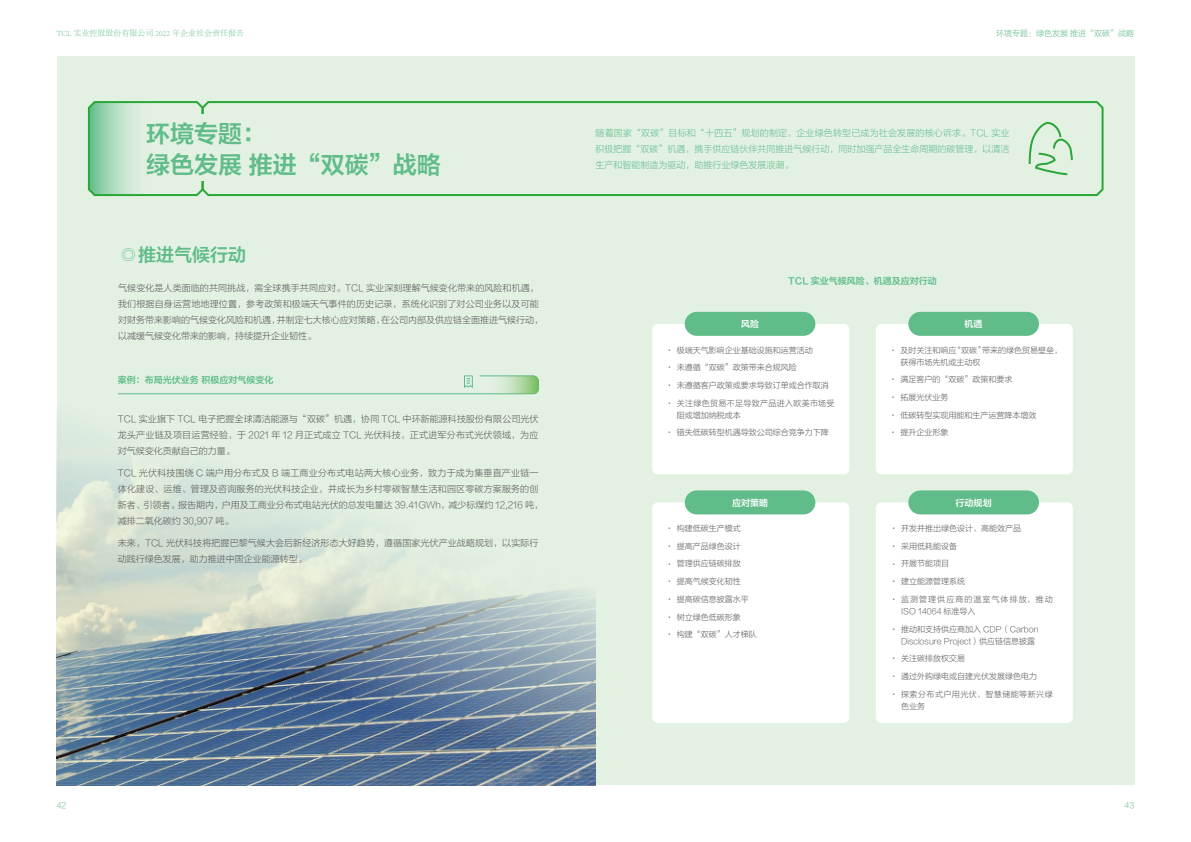
<style>
.page{position:relative;width:1191px;height:842px;background:#fff}
.page>*{position:absolute;margin:0;border:0;box-sizing:border-box;transform-origin:0 0}
.t1{font:24px/31px "FZLTZCHJW GB1 0";color:#60bc89}
.t2{font:18px "FZLTZCHJW GB1 0";color:#60bc89}
.t3{font:9px/16px "FZLTXHJW GB1 0";letter-spacing:.01em;color:#595757}
.t4{font:9px/16px "FZLTXHJW GB1 0";color:#60bc89;text-align:justify}
.t5{font:9px "FZLTZCHJW GB1 0";color:#60bc89}
.t6{font:9px "FZLTZCHJW GB1 0";color:#fff}
.t7{font:8px/12px "FZLTXHJW GB1 0";color:#595757}
.t8{font:8px/12px "FZLTXHJW GB1 0";letter-spacing:.13em;color:#595757}
.t9{font:8px/12px "FZLTXHJW GB1 0";letter-spacing:.04em;color:#595757}
.t10{font:300 8px "Adobe Song Std";color:#60bc89}
.t11{font:8px/12px "FZLTXHJW GB1 0";letter-spacing:.06em;color:#595757}
.t12{font:8px "FZLTXHJW GB1 0";color:#60bc89}
.s1{font-family:"FZLTXHJW GB1 0"}
.s2{font-family:"FZLTZCHJW GB1 0"}
</style>
<div class="page">
<div style="left:57px;top:57px;width:1077px;height:728px;background:#e3f1e3"></div>
<img style="left:57px;top:394px;width:538px;height:391px">
<svg style="left:87px;top:101px;width:114px;height:96px"></svg>
<svg style="left:118px;top:375px;width:421px;height:19px"></svg>
<svg style="left:445px;top:376px;width:93px;height:18px"></svg>
<div style="left:652px;top:324px;width:197px;height:150px;background:#fff;border-radius:6px"></div>
<div style="left:684px;top:312px;width:131px;height:24px;background:#60bc89;border-radius:12px"></div>
<div style="left:652px;top:502px;width:197px;height:221px;background:#fff;border-radius:6px"></div>
<div style="left:684px;top:490px;width:131px;height:24px;background:#60bc89;border-radius:12px"></div>
<div style="left:875px;top:324px;width:197px;height:150px;background:#fff;border-radius:6px"></div>
<div style="left:908px;top:312px;width:131px;height:24px;background:#60bc89;border-radius:12px"></div>
<div style="left:875px;top:502px;width:197px;height:221px;background:#fff;border-radius:6px"></div>
<div style="left:908px;top:490px;width:131px;height:24px;background:#60bc89;border-radius:12px"></div>
<svg style="left:201px;top:101px;width:903px;height:96px"></svg>
<div style="left:194px;top:114px;width:87px;height:67px;background:#e3f1e3"></div>
<p class="t10" style="left:57px;top:29px;width:189px">TCL 实业控股股份有限公司 2022 年企业社会责任报告</p>
<h1 class="t1" style="left:146px;top:119px;width:296px">环境专题：<br>绿色发展 推进“双碳”战略</h1>
<h2 class="t2" style="left:120px;top:245px;width:128px"><span class="s1">◎</span>推进气候行动</h2>
<p class="t3" style="left:118px;top:280px;width:426px">气候变化是人类面临的共同挑战，需全球携手共同应对。TCL 实业深刻理解气候变化带来的风险和机遇，我们根据自身运营地地理位置，参考政策和极端天气事件的历史记录，系统化识别了对公司业务以及可能对财务带来影响的气候变化风险和机遇，并制定七大核心应对策略，在公司内部及供应链全面推进气候行动，以减缓气候变化带来的影响，持续提升企业韧性。</p>
<p class="t5" style="left:118px;top:375px;width:157px">案例：布局光伏业务 积极应对气候变化</p>
<p class="t3" style="left:118px;top:412px;width:422px;text-align:justify">TCL 实业旗下 TCL 电子把握全球清洁能源与“双碳”机遇，协同 TCL 中环新能源科技股份有限公司光伏龙头产业链及项目运营经验，于 2021 年 12 月正式成立 TCL 光伏科技，正式进军分布式光伏领域，为应对气候变化贡献自己的力量。</p>
<p class="t3" style="left:118px;top:465px;width:426px">TCL 光伏科技围绕 C 端户用分布式及 B 端工商业分布式电站两大核心业务，致力于成为集垂直产业链一体化建设、运维、管理及咨询服务的光伏科技企业，并成长为乡村零碳智慧生活和园区零碳方案服务的创新者、引领者。报告期内，户用及工商业分布式电站光伏的总发电量达 39.41GWh，减少标煤约 12,216 吨，减排二氧化碳约 30,907 吨。</p>
<p class="t3" style="left:118px;top:535px;width:422px">未来，TCL 光伏科技将把握巴黎气候大会后新经济形态大好趋势，遵循国家光伏产业战略规划，以实际行动践行绿色发展，助力推进中国企业能源转型。</p>
<p class="t12" style="left:57px;top:801px;width:11px">42</p>
<p class="t12" style="left:996px;top:29px;width:140px">环境专题：绿色发展 推进“双碳”战略</p>
<p class="t4" style="left:595px;top:125px;width:415px">随着国家“双碳”目标和“十四五”规划的制定，企业绿色转型已成为社会发展的核心诉求。TCL 实业积极把握“双碳”机遇，携手供应链伙伴共同推进气候行动，同时加强产品全生命周期的碳管理，以清洁生产和智能制造为驱动，助推行业绿色发展浪潮。</p>
<p class="t6" style="left:741px;top:319px;width:19px">风险</p>
<p class="t5" style="left:788px;top:275px;width:150px">TCL 实业气候风险、机遇及应对行动</p>
<p class="t6" style="left:964px;top:319px;width:19px">机遇</p>
<p class="t7" style="left:665px;top:344px;width:149px"><span class="s2">·</span> 极端天气影响企业基础设施和运营活动</p>
<p class="t7" style="left:665px;top:362px;width:133px"><span class="s2">·</span> 未遵循“双碳”政策带来合规风险</p>
<p class="t7" style="left:665px;top:379px;width:165px"><span class="s2">·</span> 未遵循客户政策或要求导致订单或合作取消</p>
<p class="t9" style="left:677px;top:397px;width:159px;text-indent:-11px"><span class="s2">·</span> 关注绿色贸易不足导致产品进入欧美市场受阻或增加纳税成本</p>
<p class="t7" style="left:665px;top:427px;width:165px"><span class="s2">·</span> 错失低碳转型机遇导致公司综合竞争力下降</p>
<p class="t6" style="left:732px;top:498px;width:37px">应对策略</p>
<p class="t7" style="left:665px;top:523px;width:77px"><span class="s2">·</span> 构建低碳生产模式</p>
<p class="t7" style="left:665px;top:540px;width:77px"><span class="s2">·</span> 提高产品绿色设计</p>
<p class="t7" style="left:665px;top:558px;width:77px"><span class="s2">·</span> 管理供应链碳排放</p>
<p class="t7" style="left:665px;top:576px;width:77px"><span class="s2">·</span> 提高气候变化韧性</p>
<p class="t7" style="left:665px;top:593px;width:85px"><span class="s2">·</span> 提高碳信息披露水平</p>
<p class="t7" style="left:665px;top:611px;width:77px"><span class="s2">·</span> 树立绿色低碳形象</p>
<p class="t7" style="left:665px;top:629px;width:93px"><span class="s2">·</span> 构建“双碳”人才梯队</p>
<p class="t7" style="left:900px;top:344px;width:163px;text-indent:-11px"><span class="s2">·</span> 及时关注和响应“双碳”带来的绿色贸易壁垒，获得市场先机或主动权</p>
<p class="t7" style="left:889px;top:374px;width:125px"><span class="s2">·</span> 满足客户的“双碳”政策和要求</p>
<p class="t7" style="left:889px;top:391px;width:61px"><span class="s2">·</span> 拓展光伏业务</p>
<p class="t7" style="left:889px;top:409px;width:149px"><span class="s2">·</span> 低碳转型实现用能和生产运营降本增效</p>
<p class="t7" style="left:889px;top:427px;width:61px"><span class="s2">·</span> 提升企业形象</p>
<p class="t6" style="left:955px;top:498px;width:37px">行动规划</p>
<p class="t7" style="left:889px;top:523px;width:133px"><span class="s2">·</span> 开发并推出绿色设计、高能效产品</p>
<p class="t7" style="left:889px;top:540px;width:69px"><span class="s2">·</span> 采用低耗能设备</p>
<p class="t7" style="left:889px;top:558px;width:61px"><span class="s2">·</span> 开展节能项目</p>
<p class="t7" style="left:889px;top:576px;width:77px"><span class="s2">·</span> 建立能源管理系统</p>
<p class="t8" style="left:901px;top:593px;width:153px;text-indent:-11px"><span class="s2">·</span> 监测管理供应商的温室气体排放，推动<br>ISO 14064 标准导入</p>
<p class="t7" style="left:901px;top:623px;width:139px;text-indent:-11px"><span class="s2">·</span> 推动和支持供应商加入 CDP（Carbon<br>Disclosure Project）供应链信息披露</p>
<p class="t7" style="left:889px;top:653px;width:77px"><span class="s2">·</span> 关注碳排放权交易</p>
<p class="t7" style="left:889px;top:670px;width:149px"><span class="s2">·</span> 通过外购绿电或自建光伏发展绿色电力</p>
<p class="t11" style="left:901px;top:688px;width:153px;text-indent:-11px"><span class="s2">·</span> 探索分布式户用光伏、智慧储能等新兴绿色业务</p>
<p class="t12" style="left:1124px;top:801px;width:11px">43</p>
</div>
